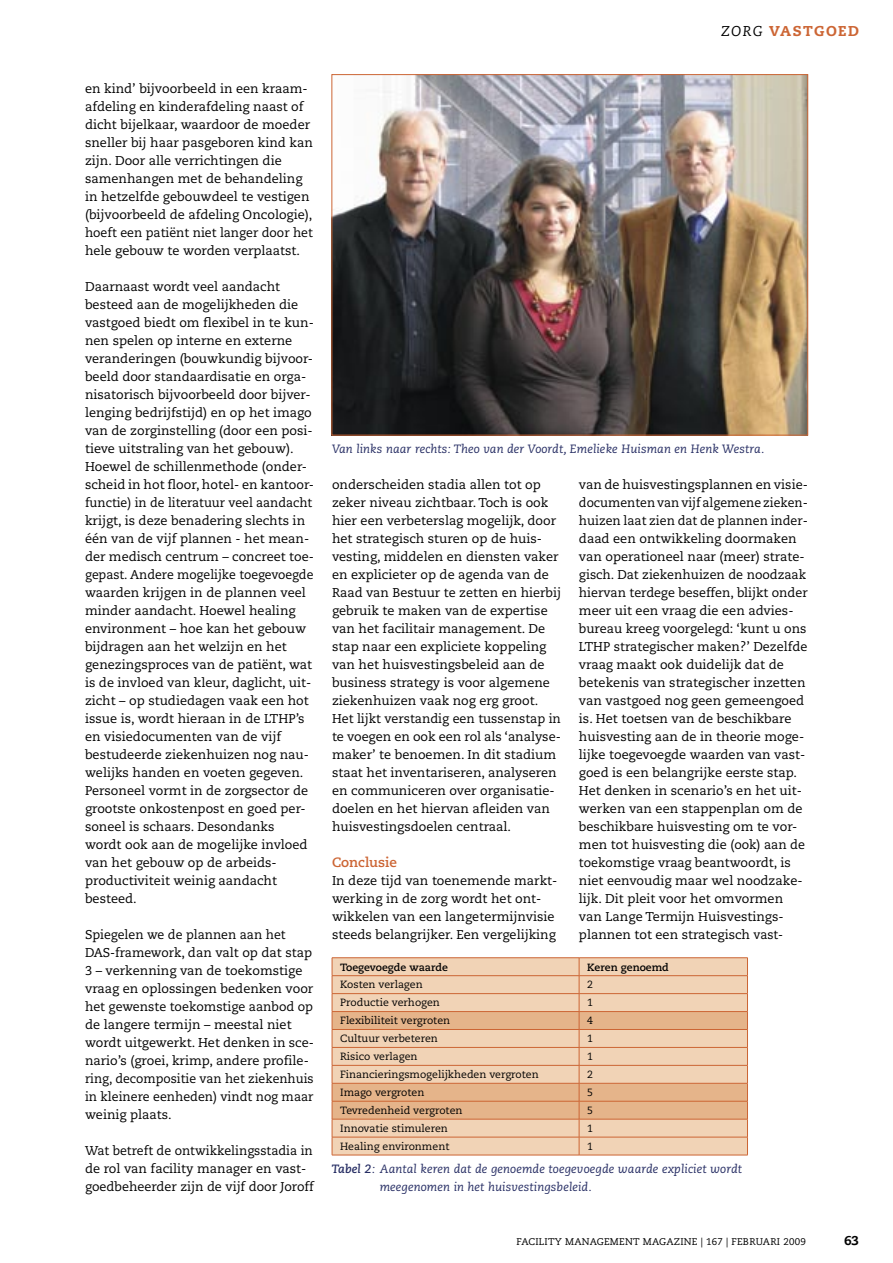
<style>
.page{position:relative;width:893px;height:1263px;background:#fff}
.page>*{position:absolute;margin:0;border:0;box-sizing:border-box;transform-origin:0 0}
.t1{font:800 14.25px "Caecilia";letter-spacing:.1em;color:#cc6534}
.t2{font:700 13.5px "Caecilia";color:#cc6534}
.t3{font:12.75px/18px "Caecilia";color:#000}
.t4{font:800 12.75px "Caecilia";color:#000}
.t5{font:italic 12px/18px "Caecilia";letter-spacing:.01em;color:#272e64}
.t6{font:10.5px "Caecilia";color:#000}
.t7{font:700 10.5px "Caecilia";color:#000}
.t8{font:9.75px "Caecilia";letter-spacing:.025em;color:#000}
.s1{font-weight:400;font-style:italic;color:#000}
.s2{font-weight:700}
</style>
<div class="page">
<img style="left:334px;top:76px;width:472px;height:357px">
<hr style="left:332px;top:957px;width:247px;height:1px;background:#cc6534">
<hr style="left:579px;top:957px;width:169px;height:1px;background:#cc6534">
<svg style="left:332px;top:958px;width:416px;height:197px;background:#ebc4a2"></svg>
<hr style="left:332px;top:1155px;width:247px;height:1px;background:#cc6534">
<hr style="left:579px;top:1155px;width:169px;height:1px;background:#cc6534">
<p class="t1" style="left:721px;top:22px;width:139px"><span class="s1">ZORG</span> VASTGOED</p>
<p class="t3" style="left:85px;top:80px;width:229px">en kind’ bijvoorbeeld in een kraam&shy;afdeling en kinderafdeling naast of dicht bijelkaar, waardoor de moeder sneller bij haar pasgeboren kind kan zijn. Door alle verrichtingen die samenhangen met de behandeling in hetzelfde gebouwdeel te vestigen (bijvoorbeeld de afdeling Oncologie), hoeft een patiënt niet langer door het hele gebouw te worden verplaatst.</p>
<p class="t3" style="left:85px;top:278px;width:230px">Daarnaast wordt veel aandacht besteed aan de mogelijkheden die vastgoed biedt om flexibel in te kun&shy;nen spelen op interne en externe veranderingen (bouwkundig bijvoor&shy;beeld door standaardisatie en orga&shy;nisatorisch bijvoorbeeld door bijver&shy;lenging bedrijfstijd) en op het imago van de zorginstelling (door een posi&shy;tieve uitstraling van het gebouw).<br>Hoewel de schillenmethode (onder&shy;scheid in hot floor, hotel- en kantoor&shy;functie) in de literatuur veel aandacht krijgt, is deze benadering slechts in één van de vijf plannen - het mean&shy;der medisch centrum – concreet toe&shy;gepast. Andere mogelijke toegevoegde waarden krijgen in de plannen veel minder aandacht. Hoewel healing environment – hoe kan het gebouw bijdragen aan het welzijn en het genezingsproces van de patiënt, wat is de invloed van kleur, daglicht, uit&shy;zicht – op studiedagen vaak een hot issue is, wordt hieraan in de LTHP’s en visiedocumenten van de vijf bestudeerde ziekenhuizen nog nau&shy;welijks handen en voeten gegeven.<br>Personeel vormt in de zorgsector de grootste onkostenpost en goed per&shy;soneel is schaars. Desondanks wordt ook aan de mogelijke invloed van het gebouw op de arbeids&shy;productiviteit weinig aandacht besteed.</p>
<p class="t3" style="left:85px;top:926px;width:230px">Spiegelen we de plannen aan het DAS-framework, dan valt op dat stap 3 – verkenning van de toekomstige vraag en oplossingen bedenken voor het gewenste toekomstige aanbod op de langere termijn – meestal niet wordt uitgewerkt. Het denken in sce&shy;nario’s (groei, krimp, andere profile&shy;ring, decompositie van het ziekenhuis in kleinere eenheden) vindt nog maar weinig plaats.</p>
<p class="t3" style="left:85px;top:1142px;width:230px">Wat betreft de ontwikkelingsstadia in de rol van facility manager en vast&shy;goedbeheerder zijn de vijf door Joroff</p>
<p class="t5" style="left:332px;top:440px;width:434px">Van links naar rechts: Theo van der Voordt, Emelieke Huisman en Henk Westra.</p>
<p class="t3" style="left:332px;top:476px;width:230px">onderscheiden stadia allen tot op zeker niveau zichtbaar. Toch is ook hier een verbeterslag mogelijk, door het strategisch sturen op de huis&shy;vesting, middelen en diensten vaker en explicieter op de agenda van de Raad van Bestuur te zetten en hierbij gebruik te maken van de expertise van het facilitair management. De stap naar een expliciete koppeling van het huisvestingsbeleid aan de business strategy is voor algemene ziekenhuizen vaak nog erg groot.<br>Het lijkt verstandig een tussenstap in te voegen en ook een rol als ‘analyse&shy;maker’ te benoemen. In dit stadium staat het inventariseren, analyseren en communiceren over organisatie&shy;doelen en het hiervan afleiden van huisvestingsdoelen centraal.</p>
<p class="t2" style="left:332px;top:855px;width:67px">Conclusie</p>
<p class="t3" style="left:332px;top:872px;width:227px">In deze tijd van toenemende markt&shy;werking in de zorg wordt het ont&shy;wikkelen van een langetermijnvisie steeds belangrijker. Een vergelijking</p>
<p class="t3" style="left:579px;top:476px;width:230px">van de huisvestingsplannen en visie&shy;documenten van vijf algemene zieken&shy;huizen laat zien dat de plannen inder&shy;daad een ontwikkeling doormaken van operationeel naar (meer) strate&shy;gisch. Dat ziekenhuizen de noodzaak hiervan terdege beseffen, blijkt onder meer uit een vraag die een advies&shy;bureau kreeg voorgelegd: ‘kunt u ons LTHP strategischer maken?’ Dezelfde vraag maakt ook duidelijk dat de betekenis van strategischer inzetten van vastgoed nog geen gemeengoed is. Het toetsen van de beschikbare huisvesting aan de in theorie moge&shy;lijke toegevoegde waarden van vast&shy;goed is een belangrijke eerste stap.<br>Het denken in scenario’s en het uit&shy;werken van een stappenplan om de beschikbare huisvesting om te vor&shy;men tot huisvesting die (ook) aan de toekomstige vraag beantwoordt, is niet eenvoudig maar wel noodzake&shy;lijk. Dit pleit voor het omvormen van Lange Termijn Huisvestings&shy;plannen tot een strategisch vast-</p>
<p class="t7" style="left:340px;top:961px;width:109px">Toegevoegde waarde</p>
<p class="t7" style="left:587px;top:961px;width:83px">Keren genoemd</p>
<p class="t6" style="left:340px;top:979px;width:84px">Kosten verlagen</p>
<p class="t6" style="left:587px;top:979px;width:7px">2</p>
<p class="t6" style="left:340px;top:997px;width:101px">Productie verhogen</p>
<p class="t6" style="left:587px;top:997px;width:7px">1</p>
<p class="t6" style="left:340px;top:1015px;width:112px">Flexibiliteit vergroten</p>
<p class="t6" style="left:587px;top:1015px;width:7px">4</p>
<p class="t6" style="left:340px;top:1032px;width:99px">Cultuur verbeteren</p>
<p class="t6" style="left:587px;top:1032px;width:7px">1</p>
<p class="t6" style="left:340px;top:1050px;width:79px">Risico verlagen</p>
<p class="t6" style="left:587px;top:1050px;width:7px">1</p>
<p class="t6" style="left:340px;top:1068px;width:200px">Financieringsmogelijkheden vergroten</p>
<p class="t6" style="left:587px;top:1068px;width:7px">2</p>
<p class="t6" style="left:340px;top:1086px;width:86px">Imago vergroten</p>
<p class="t6" style="left:587px;top:1086px;width:7px">5</p>
<p class="t6" style="left:340px;top:1104px;width:124px">Tevredenheid vergroten</p>
<p class="t6" style="left:587px;top:1104px;width:7px">5</p>
<p class="t6" style="left:340px;top:1122px;width:109px">Innovatie stimuleren</p>
<p class="t6" style="left:587px;top:1122px;width:7px">1</p>
<p class="t6" style="left:340px;top:1140px;width:111px">Healing environment</p>
<p class="t6" style="left:587px;top:1140px;width:7px">1</p>
<p class="t5" style="left:380px;top:1160px;width:364px;text-indent:-48px"><span class="s2">Tabel 2</span>: Aantal keren dat de genoemde toegevoegde waarde expliciet wordt meegenomen in het huisvestingsbeleid.</p>
<p class="t8" style="left:516px;top:1236px;width:291px">FACILITY MANAGEMENT MAGAZINE | 167 | FEBRUARI 2009</p>
<p class="t4" style="left:844px;top:1233px;width:16px">63</p>
</div>
